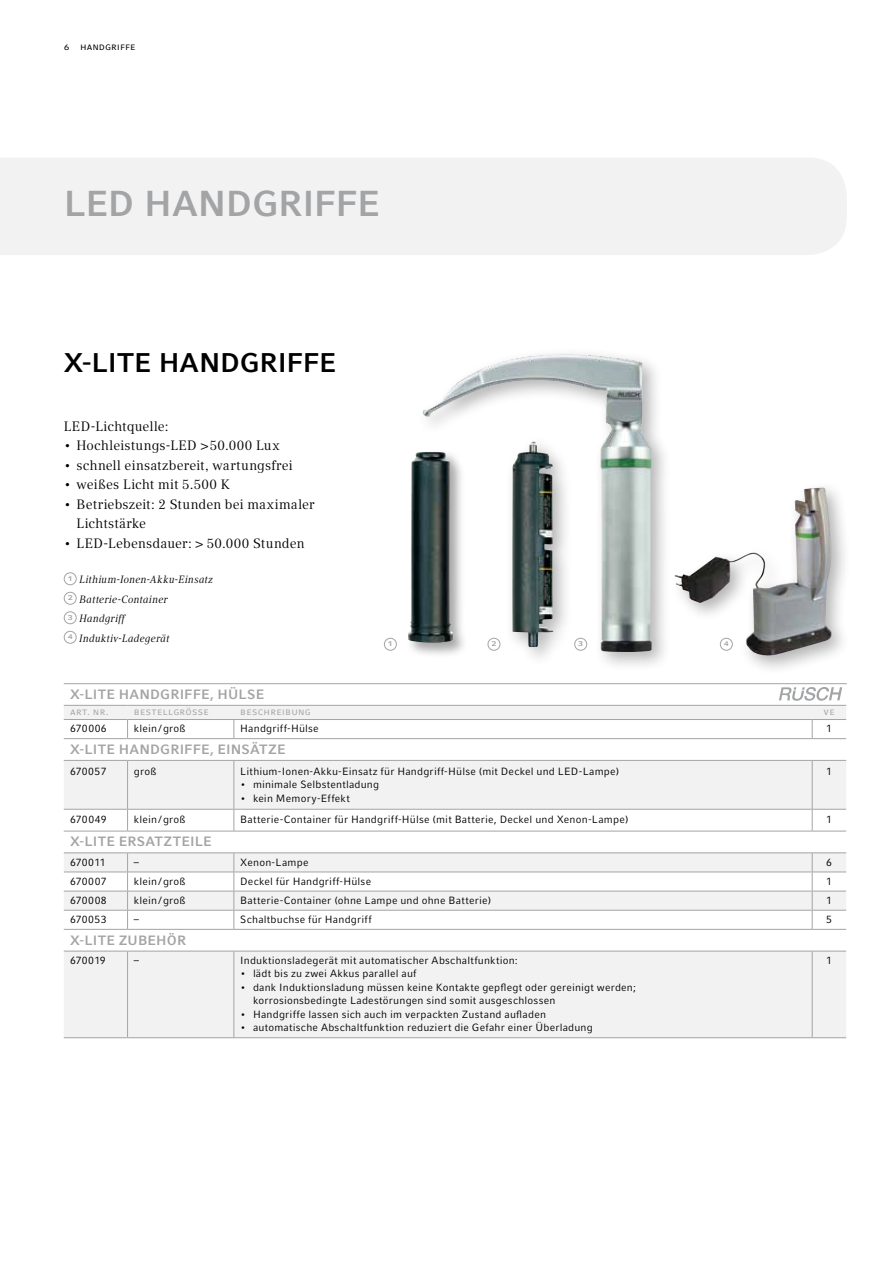
<style>
.page{position:relative;width:893px;height:1263px;background:#fff}
.page>*{position:absolute;margin:0;border:0;box-sizing:border-box;transform-origin:0 0}
.t1{font:700 36px "Compatil Fact LT Pro";letter-spacing:-.01em;color:#a3a4a6}
.t2{font:700 27px "Compatil Fact LT Pro";color:#000}
.t3{font:13.5px/19.5px "Compatil Text LT Pro";letter-spacing:.015em;color:#000}
.t4{font:700 13.5px "Compatil Fact LT Pro";letter-spacing:.015em;color:#a3a4a6}
.t5{font:10.5px/13.5px "Compatil Fact LT Pro";letter-spacing:.02em;color:#000}
.t6{font:italic 10.5px/19.5px "Compatil Text LT Pro";letter-spacing:.02em;color:#000}
.t7{font:10.5px "Compatil Fact LT Pro";letter-spacing:.025em;color:#a3a4a6}
.t8{font:10.5px "Compatil Fact LT Pro";color:#000}
.t9{font:700 9px "Compatil Fact LT Pro";color:#a3a4a6}
</style>
<div class="page">
<div style="left:0;top:158px;width:847px;height:97px;background:#f2f2f3"></div>
<hr style="left:64px;top:683px;width:783px;height:1px;background:#a3a4a6">
<hr style="left:64px;top:738px;width:64px;height:1px;background:#a3a4a6">
<hr style="left:128px;top:738px;width:106px;height:1px;background:#a3a4a6">
<hr style="left:234px;top:738px;width:578px;height:1px;background:#a3a4a6">
<hr style="left:812px;top:738px;width:34px;height:1px;background:#a3a4a6">
<svg style="left:64px;top:761px;width:782px;height:70px"></svg>
<hr style="left:64px;top:809px;width:64px;height:1px;background:#a3a4a6">
<hr style="left:128px;top:809px;width:106px;height:1px;background:#a3a4a6">
<hr style="left:234px;top:809px;width:578px;height:1px;background:#a3a4a6">
<hr style="left:812px;top:809px;width:34px;height:1px;background:#a3a4a6">
<hr style="left:64px;top:831px;width:64px;height:1px;background:#a3a4a6">
<hr style="left:128px;top:831px;width:106px;height:1px;background:#a3a4a6">
<hr style="left:234px;top:831px;width:578px;height:1px;background:#a3a4a6">
<hr style="left:812px;top:831px;width:34px;height:1px;background:#a3a4a6">
<hr style="left:64px;top:760px;width:64px;height:1px;background:#a3a4a6">
<hr style="left:128px;top:760px;width:106px;height:1px;background:#a3a4a6">
<hr style="left:234px;top:760px;width:578px;height:1px;background:#a3a4a6">
<hr style="left:812px;top:760px;width:34px;height:1px;background:#a3a4a6">
<svg style="left:64px;top:853px;width:782px;height:76px"></svg>
<hr style="left:64px;top:871px;width:64px;height:1px;background:#a3a4a6">
<hr style="left:128px;top:871px;width:106px;height:1px;background:#a3a4a6">
<hr style="left:234px;top:871px;width:578px;height:1px;background:#a3a4a6">
<hr style="left:812px;top:871px;width:34px;height:1px;background:#a3a4a6">
<hr style="left:64px;top:891px;width:64px;height:1px;background:#a3a4a6">
<hr style="left:128px;top:891px;width:106px;height:1px;background:#a3a4a6">
<hr style="left:234px;top:891px;width:578px;height:1px;background:#a3a4a6">
<hr style="left:812px;top:891px;width:34px;height:1px;background:#a3a4a6">
<hr style="left:64px;top:910px;width:64px;height:1px;background:#a3a4a6">
<hr style="left:128px;top:910px;width:106px;height:1px;background:#a3a4a6">
<hr style="left:234px;top:910px;width:578px;height:1px;background:#a3a4a6">
<hr style="left:812px;top:910px;width:34px;height:1px;background:#a3a4a6">
<hr style="left:64px;top:929px;width:64px;height:1px;background:#a3a4a6">
<hr style="left:128px;top:929px;width:106px;height:1px;background:#a3a4a6">
<hr style="left:234px;top:929px;width:578px;height:1px;background:#a3a4a6">
<hr style="left:812px;top:929px;width:34px;height:1px;background:#a3a4a6">
<hr style="left:64px;top:852px;width:64px;height:1px;background:#a3a4a6">
<hr style="left:128px;top:852px;width:106px;height:1px;background:#a3a4a6">
<hr style="left:234px;top:852px;width:578px;height:1px;background:#a3a4a6">
<hr style="left:812px;top:852px;width:34px;height:1px;background:#a3a4a6">
<div style="left:64px;top:952px;width:782px;height:85px;background:#f2f2f3"></div>
<hr style="left:127px;top:951px;width:1px;height:86px;background:#a3a4a6">
<hr style="left:233px;top:951px;width:1px;height:86px;background:#a3a4a6">
<hr style="left:812px;top:951px;width:1px;height:86px;background:#a3a4a6">
<hr style="left:64px;top:1037px;width:64px;height:1px;background:#a3a4a6">
<hr style="left:128px;top:1037px;width:106px;height:1px;background:#a3a4a6">
<hr style="left:234px;top:1037px;width:578px;height:1px;background:#a3a4a6">
<hr style="left:812px;top:1037px;width:34px;height:1px;background:#a3a4a6">
<hr style="left:64px;top:951px;width:64px;height:1px;background:#a3a4a6">
<hr style="left:128px;top:951px;width:106px;height:1px;background:#a3a4a6">
<hr style="left:234px;top:951px;width:578px;height:1px;background:#a3a4a6">
<hr style="left:812px;top:951px;width:34px;height:1px;background:#a3a4a6">
<svg style="left:64px;top:687px;width:782px;height:51px"></svg>
<div style="left:668px;top:480px;width:184px;height:196px;background:#000;opacity:.3"></div>
<img style="left:795px;top:487px;width:28px;height:76px">
<div style="left:416px;top:347px;width:256px;height:325px;background:#000;opacity:.3"></div>
<img style="left:423px;top:354px;width:229px;height:298px">
<div style="left:405px;top:449px;width:62px;height:209px;background:#000;opacity:.35"></div>
<img style="left:408px;top:452px;width:45px;height:191px">
<div style="left:505px;top:434px;width:68px;height:233px;background:#000;opacity:.3"></div>
<img style="left:512px;top:441px;width:41px;height:206px">
<div style="left:64px;top:572px;width:13px;height:13px;border:1px solid #a3a4a6;border-radius:50%"></div>
<div style="left:64px;top:592px;width:13px;height:13px;border:1px solid #a3a4a6;border-radius:50%"></div>
<div style="left:64px;top:611px;width:13px;height:13px;border:1px solid #a3a4a6;border-radius:50%"></div>
<div style="left:64px;top:631px;width:13px;height:13px;border:1px solid #a3a4a6;border-radius:50%"></div>
<div style="left:384px;top:638px;width:13px;height:13px;border:1px solid #a3a4a6;border-radius:50%"></div>
<div style="left:488px;top:638px;width:12px;height:12px;background:#fff;border-radius:50%"></div>
<div style="left:488px;top:638px;width:12px;height:13px;border:1px solid #a3a4a6;border-radius:50%"></div>
<div style="left:575px;top:638px;width:12px;height:12px;background:#fff;border-radius:50%"></div>
<div style="left:574px;top:638px;width:13px;height:13px;border:1px solid #a3a4a6;border-radius:50%"></div>
<div style="left:720px;top:638px;width:12px;height:12px;background:#fff;border-radius:50%"></div>
<div style="left:720px;top:638px;width:13px;height:13px;border:1px solid #a3a4a6;border-radius:50%"></div>
<p class="t8" style="left:64px;top:41px;width:73px">6 handgriffe</p>
<h1 class="t1" style="left:64px;top:182px;width:312px">LED HAN DGRIFFE</h1>
<h2 class="t2" style="left:64px;top:347px;width:270px">X-LITE HAN DGRIFFE</h2>
<p class="t3" style="left:64px;top:416px;width:106px">LED-Lichtquelle:</p>
<p class="t3" style="left:64px;top:436px;width:217px">• Hochleistungs-LED &gt;50.000 Lux</p>
<p class="t3" style="left:64px;top:455px;width:230px">• schnell einsatzbereit, wartungsfrei</p>
<p class="t3" style="left:64px;top:475px;width:168px">• weißes Licht mit 5.500 K</p>
<p class="t3" style="left:77px;top:494px;width:239px;text-indent:-13px">• Betriebszeit: 2 Stunden bei maximaler<br>Lichtstärke</p>
<p class="t3" style="left:64px;top:533px;width:242px">• LED-Lebensdauer: &gt; 50.000 Stunden</p>
<p class="t6" style="left:68px;top:570px;width:147px"><sup>1</sup> Lithium-Ionen-Akku-Einsatz<br><sup>2</sup> Batterie-Container<br><sup>3</sup> Handgriff<br><sup>4</sup> Induktiv-Ladegerät</p>
<p class="t9" style="left:388px;top:638px;width:7px">1</p>
<p class="t9" style="left:491px;top:638px;width:7px">2</p>
<p class="t9" style="left:578px;top:638px;width:7px">3</p>
<p class="t9" style="left:724px;top:638px;width:7px">4</p>
<p class="t4" style="left:70px;top:686px;width:196px">X-LITE HANDGRIFFE, HÜLSE</p>
<p class="t7" style="left:70px;top:705px;width:40px">Art. N r.</p>
<p class="t7" style="left:134px;top:705px;width:76px">bestellgrösse</p>
<p class="t7" style="left:240px;top:705px;width:7px">BESC</p>
<p class="t7" style="left:264px;top:705px;width:49px">hreibung</p>
<p class="t7" style="left:824px;top:705px;width:13px">ve</p>
<p class="t5" style="left:70px;top:722px;width:38px">670006</p>
<p class="t5" style="left:134px;top:722px;width:53px">klein/groß</p>
<p class="t5" style="left:240px;top:722px;width:80px">Handgriff-Hülse</p>
<p class="t5" style="left:826px;top:722px;width:7px">1</p>
<p class="t4" style="left:70px;top:741px;width:217px">X-LITE HANDGRIFFE, EI NSÄTZE</p>
<p class="t5" style="left:70px;top:764px;width:38px">670057</p>
<p class="t5" style="left:134px;top:764px;width:24px">groß</p>
<p class="t5" style="left:240px;top:764px;width:380px">Lithium-Ionen-Akku-Einsatz für Handgriff-Hülse (mit Deckel und LED-Lampe)</p>
<p class="t5" style="left:240px;top:778px;width:140px">• minimale Selbstentladung</p>
<p class="t5" style="left:240px;top:791px;width:111px">• kein Memory-Effekt</p>
<p class="t5" style="left:826px;top:764px;width:7px">1</p>
<p class="t5" style="left:70px;top:813px;width:38px">670049</p>
<p class="t5" style="left:134px;top:813px;width:53px">klein/groß</p>
<p class="t5" style="left:240px;top:813px;width:390px">Batterie-Container für Handgriff-Hülse (mit Batterie, Deckel und Xenon-Lampe)</p>
<p class="t5" style="left:826px;top:813px;width:7px">1</p>
<p class="t4" style="left:70px;top:834px;width:95px">X-LITE ERSATZT</p>
<p class="t4" style="left:181px;top:834px;width:32px">EILE</p>
<p class="t5" style="left:70px;top:855px;width:37px">670011</p>
<p class="t5" style="left:134px;top:855px;width:7px">–</p>
<p class="t5" style="left:240px;top:855px;width:70px">Xenon-Lampe</p>
<p class="t5" style="left:826px;top:855px;width:7px">6</p>
<p class="t5" style="left:70px;top:874px;width:38px">670007</p>
<p class="t5" style="left:134px;top:874px;width:53px">klein/groß</p>
<p class="t5" style="left:240px;top:874px;width:132px">Deckel für Handgriff-Hülse</p>
<p class="t5" style="left:826px;top:874px;width:7px">1</p>
<p class="t5" style="left:70px;top:893px;width:38px">670008</p>
<p class="t5" style="left:134px;top:893px;width:53px">klein/groß</p>
<p class="t5" style="left:240px;top:893px;width:252px">Batterie-Container (ohne Lampe und ohne Batterie)</p>
<p class="t5" style="left:826px;top:893px;width:7px">1</p>
<p class="t5" style="left:70px;top:912px;width:38px">670053</p>
<p class="t5" style="left:134px;top:912px;width:7px">–</p>
<p class="t5" style="left:240px;top:912px;width:133px">Schaltbuchse für Handgriff</p>
<p class="t5" style="left:826px;top:912px;width:7px">5</p>
<p class="t4" style="left:70px;top:932px;width:117px">X-LITE ZU BEHÖR</p>
<p class="t5" style="left:70px;top:953px;width:37px">670019</p>
<p class="t5" style="left:134px;top:953px;width:7px">–</p>
<p class="t5" style="left:240px;top:953px;width:279px">Induktionsladegerät mit automatischer Abschaltfunktion:</p>
<p class="t5" style="left:240px;top:967px;width:178px">• lädt bis zu zwei Akkus parallel auf</p>
<p class="t5" style="left:253px;top:980px;width:384px;text-indent:-13px">• dank Induktionsladung müssen keine Kontakte gepflegt oder gereinigt werden; korrosionsbedingte Ladestörungen sind somit ausgeschlossen</p>
<p class="t5" style="left:240px;top:1007px;width:307px">• Handgriffe lassen sich auch im verpackten Zustand aufladen</p>
<p class="t5" style="left:240px;top:1021px;width:354px">• automatische Abschaltfunktion reduziert die Gefahr einer Überladung</p>
<p class="t5" style="left:826px;top:953px;width:7px">1</p>
</div>
